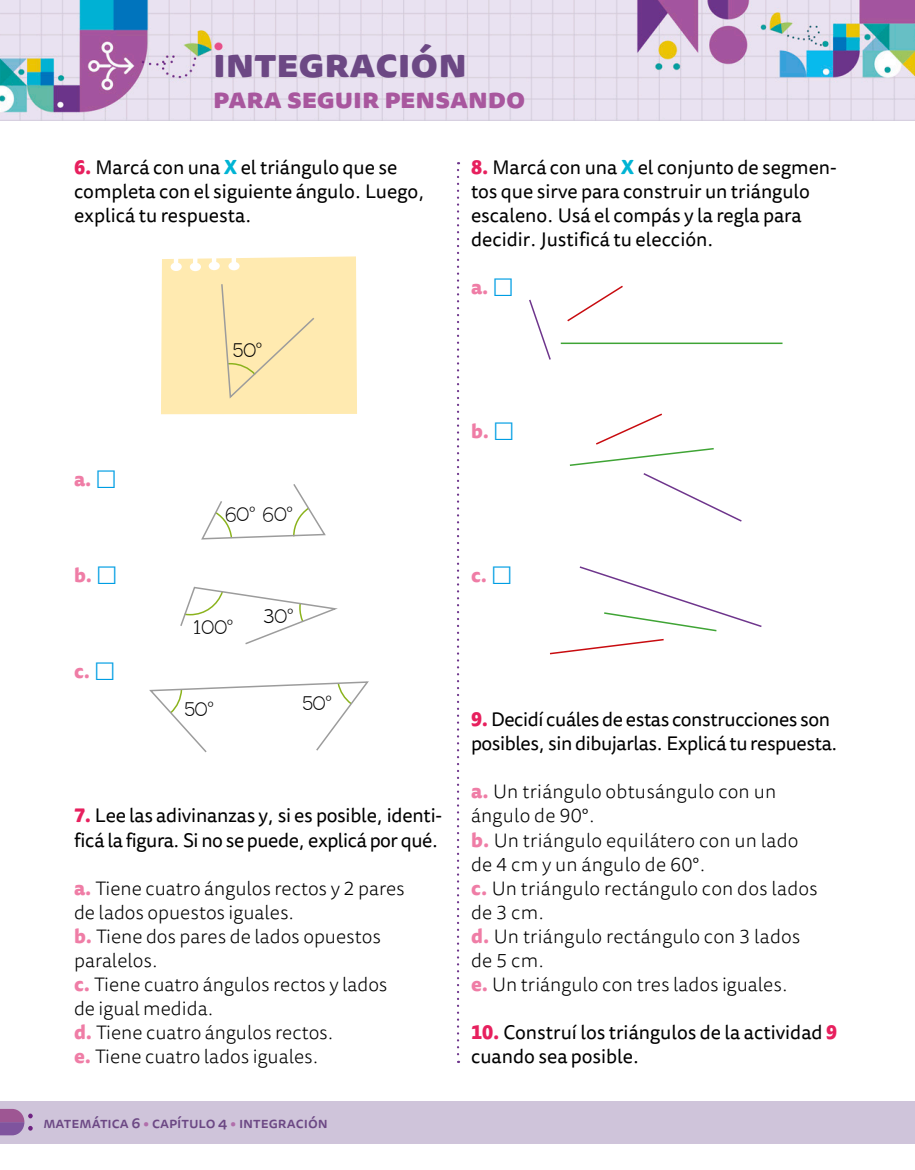
<style>
.page{position:relative;width:915px;height:1170px;background:#fff}
.page>*{position:absolute;margin:0;border:0;box-sizing:border-box;transform-origin:0 0}
.t1{font:800 39px "Tisa Sans Pro";color:#6c4884;scale:1.04 1}
.t2{font:800 27px "Tisa Sans Pro";color:#a8579e;scale:1.04 1}
.t3{font:300 21px "Billy";letter-spacing:.01em;color:#000}
.Subconsigna_abc{font:300 19.5px/24px "Tisa Sans Pro";color:#000}
.Consigna_123_evaluac{font:19.5px/24px "Tisa Sans Pro";color:#000}
.Consigna_123_evaluac-2{font:19.5px/24px "Tisa Sans Pro";letter-spacing:-.02em;color:#000}
.Subconsigna_abc-2{font:800 19.5px "Tisa Sans Pro";color:#ef7da6}
.t4{font:500 15px "Tisa Sans Pro";color:#6c4884}
.s1{font-weight:800;color:#e7205e}
.s2{font-weight:800;color:#00b4d4}
.s3{font-weight:100;font-size:37.5px;color:#009ee3}
.s4{font-weight:800;color:#ef7da6}
.s5{color:#b16eab}
</style>
<div class="page">
<svg style="left:457px;top:170px;width:2px;height:892px"></svg>
<div style="left:0;top:1100px;width:914px;height:43px;background:#cfc4da"></div>
<img style="left:0;top:0;width:914px;height:121px">
<svg style="left:161px;top:256px;width:196px;height:158px"></svg>
<svg style="left:201px;top:484px;width:125px;height:56px"></svg>
<svg style="left:180px;top:586px;width:158px;height:59px"></svg>
<svg style="left:149px;top:681px;width:220px;height:72px"></svg>
<hr style="left:560px;top:342px;width:222px;height:2px;background:#3fa435">
<svg style="left:567px;top:285px;width:56px;height:37px"></svg>
<svg style="left:529px;top:299px;width:22px;height:61px"></svg>
<svg style="left:569px;top:413px;width:173px;height:109px"></svg>
<svg style="left:550px;top:638px;width:114px;height:17px"></svg>
<svg style="left:579px;top:566px;width:183px;height:66px"></svg>
<svg style="left:0;top:1109px;width:33px;height:26px"></svg>
<h1 class="t1" style="left:213px;top:33px;width:245px">integración</h1>
<h2 class="t2" style="left:213px;top:78px;width:301px">para seguir pensando</h2>
<p class="Consigna_123_evaluac" style="left:74px;top:156px;width:352px"><span class="s1">6.</span> Marcá con una <span class="s2">X</span> el triángulo que se completa con el siguiente ángulo. Luego, explicá tu respuesta.</p>
<p class="Subconsigna_abc-2" style="left:74px;top:464px;width:44px">a.<span class="s3">▫</span></p>
<p class="Subconsigna_abc-2" style="left:74px;top:560px;width:45px">b.<span class="s3">▫</span></p>
<p class="Subconsigna_abc-2" style="left:74px;top:656px;width:43px">c.<span class="s3">▫</span></p>
<p class="t3" style="left:233px;top:339px;width:31px">50º</p>
<p class="t3" style="left:225px;top:503px;width:69px">60º 60º</p>
<p class="t3" style="left:193px;top:615px;width:41px">100º</p>
<p class="t3" style="left:263px;top:605px;width:31px">30º</p>
<p class="t3" style="left:184px;top:697px;width:31px">50º</p>
<p class="t3" style="left:302px;top:691px;width:31px">50º</p>
<p class="Consigna_123_evaluac" style="left:74px;top:804px;width:369px"><span class="s1">7.</span> Lee las adivinanzas y, si es posible, identi&shy;ficá la figura. Si no se puede, explicá por qué.</p>
<p class="Subconsigna_abc" style="left:74px;top:876px;width:332px"><span class="s4">a.</span> Tiene cuatro ángulos rectos y 2 pares de lados opuestos iguales.</p>
<p class="Subconsigna_abc" style="left:74px;top:924px;width:308px"><span class="s4">b.</span> Tiene dos pares de lados opuestos paralelos.</p>
<p class="Subconsigna_abc" style="left:74px;top:972px;width:315px"><span class="s4">c.</span> Tiene cuatro ángulos rectos y lados de igual medida.</p>
<p class="Subconsigna_abc" style="left:74px;top:1020px;width:262px"><span class="s4">d.</span> Tiene cuatro ángulos rectos.</p>
<p class="Subconsigna_abc" style="left:74px;top:1044px;width:247px"><span class="s4">e.</span> Tiene cuatro lados iguales.</p>
<p class="t4" style="left:43px;top:1111px;width:286px">Matemática 6 <span class="s5">•</span> capítulo 4 <span class="s5">•</span> I ntegración</p>
<p class="Consigna_123_evaluac" style="left:471px;top:156px;width:367px"><span class="s1">8.</span> Marcá con una <span class="s2">X</span> el conjunto de segmen&shy;tos que sirve para construir un triángulo escaleno. Usá el compás y la regla para decidir. Justificá tu elección.</p>
<p class="Subconsigna_abc-2" style="left:471px;top:272px;width:44px">a.<span class="s3">▫</span></p>
<p class="Subconsigna_abc-2" style="left:471px;top:416px;width:45px">b.<span class="s3">▫</span></p>
<p class="Subconsigna_abc-2" style="left:471px;top:560px;width:43px">c.<span class="s3">▫</span></p>
<p class="Consigna_123_evaluac-2" style="left:471px;top:708px;width:369px"><span class="s1">9.</span> Decidí cuáles de estas construcciones son posibles, sin dibujarlas. Explicá tu respuesta.</p>
<p class="Subconsigna_abc" style="left:471px;top:780px;width:306px"><span class="s4">a.</span> Un triángulo obtusángulo con un ángulo de 90°.</p>
<p class="Subconsigna_abc" style="left:471px;top:828px;width:329px"><span class="s4">b.</span> Un triángulo equilátero con un lado de 4 cm y un ángulo de 60°.</p>
<p class="Subconsigna_abc" style="left:471px;top:876px;width:348px"><span class="s4">c.</span> Un triángulo rectángulo con dos lados de 3 cm.</p>
<p class="Subconsigna_abc" style="left:471px;top:924px;width:331px"><span class="s4">d.</span> Un triángulo rectángulo con 3 lados de 5 cm.</p>
<p class="Subconsigna_abc" style="left:471px;top:972px;width:319px"><span class="s4">e.</span> Un triángulo con tres lados iguales.</p>
<p class="Consigna_123_evaluac" style="left:471px;top:1020px;width:367px"><span class="s1">10.</span> Construí los triángulos de la actividad <span class="s1">9 </span>cuando sea posible.</p>
</div>
